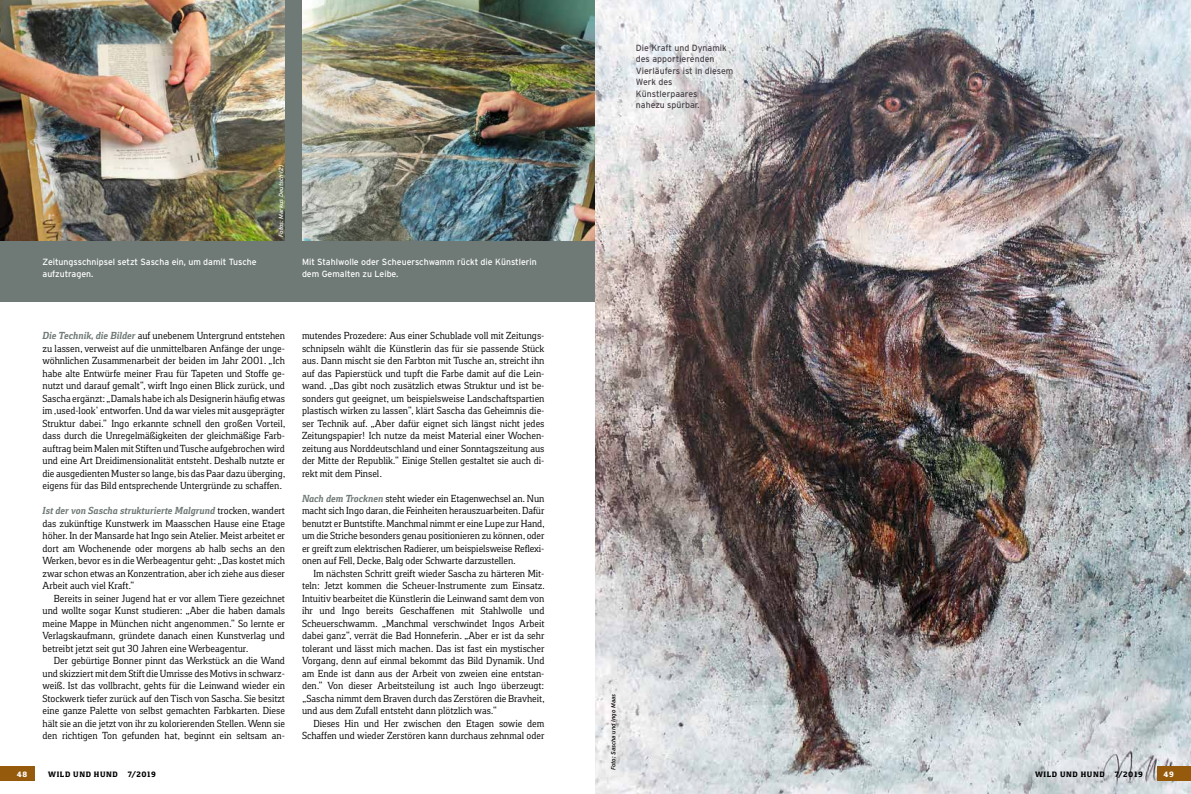
<style>
.page{position:relative;width:1191px;height:794px;background:#fff}
.page>*{position:absolute;margin:0;border:0;box-sizing:border-box;transform-origin:0 0}
.t1{font:10.5px/12.5px "Foral Pro";color:#000;text-align:justify}
.t2{font:9px/11.5px "Parey Interstate";color:#fff}
.t3{font:9px/11.5px "Parey Interstate";color:#494349}
.t4{font:800 8px "Foral Pro";letter-spacing:.075em;color:#000}
.t5{font:800 8px "Foral Pro";color:#fff}
.t6{font:italic 6px "Parey Interstate";color:#fff}
.t7{font:italic 6px "Parey Interstate";color:#000}
.s1{font-weight:700;font-style:italic;color:#6f7a77}
</style>
<div class="page">
<div style="left:0;top:0;width:1191px;height:302px;background:#6f7a77"></div>
<img style="left:0;top:0;width:285px;height:241px">
<img style="left:302px;top:0;width:293px;height:241px">
<img style="left:595px;top:0;width:596px;height:794px">
<div style="left:0;top:766px;width:34px;height:14px;background:#965a0d"></div>
<div style="left:1157px;top:766px;width:34px;height:14px;background:#965a0d"></div>
<p class="t6" style="left:278px;top:237px;width:73px;rotate:-90deg">Fotos: Markus Deutsch (2)</p>
<p class="t2" style="left:43px;top:256px;width:216px">Zeitungsschnipsel setzt Sascha ein, um damit Tusche aufzutragen.</p>
<p class="t2" style="left:302px;top:256px;width:236px">Mit Stahlwolle oder Scheuerschwamm rückt die Künstlerin dem Gemalten zu Leibe.</p>
<p class="t3" style="left:636px;top:42px;width:99px">Die Kraft und Dynamik des apportierenden<br>Vierläufers ist in diesem<br>Werk des<br>Künstlerpaares<br>nahezu spürbar.</p>
<p class="t1" style="left:302px;top:329px;width:244px">mutendes Prozedere: Aus einer Schublade voll mit Zeitungs&shy;schnipseln wählt die Künstlerin das für sie passende Stück aus. Dann mischt sie den Farbton mit Tusche an, streicht ihn auf das Papierstück und tupft die Farbe damit auf die Lein&shy;wand. „Das gibt noch zusätzlich etwas Struktur und ist be&shy;sonders gut geeignet, um beispielsweise Landschaftspartien plastisch wirken zu lassen“, klärt Sascha das Geheimnis die&shy;ser Technik auf. „Aber dafür eignet sich längst nicht jedes Zeitungspapier! Ich nutze da meist Material einer Wochen&shy;zeitung aus Norddeutschland und einer Sonntagszeitung aus der Mitte der Republik.“ Einige Stellen gestaltet sie auch di&shy;rekt mit dem Pinsel.</p>
<p class="t1" style="left:302px;top:492px;width:245px"><span class="s1">Nach dem Trocknen</span> steht wieder ein Etagenwechsel an. Nun macht sich Ingo daran, die Feinheiten herauszuarbeiten. Dafür benutzt er Buntstifte. Manchmal nimmt er eine Lupe zur Hand, um die Striche besonders genau positionieren zu können, oder er greift zum elektrischen Radierer, um beispielsweise Reflexi&shy;onen auf Fell, Decke, Balg oder Schwarte darzustellen.</p>
<p class="t1" style="left:302px;top:567px;width:244px;text-indent:11px">Im nächsten Schritt greift wieder Sascha zu härteren Mit&shy;teln: Jetzt kommen die Scheuer-Instrumente zum Einsatz.<br>Intuitiv bearbeitet die Künstlerin die Leinwand samt dem von ihr und Ingo bereits Geschaffenen mit Stahlwolle und Scheuerschwamm. „Manchmal verschwindet Ingos Arbeit dabei ganz“, verrät die Bad Honneferin. „Aber er ist da sehr tolerant und lässt mich machen. Das ist fast ein mystischer Vorgang, denn auf einmal bekommt das Bild Dynamik. Und am Ende ist dann aus der Arbeit von zweien eine entstan&shy;den.“ Von dieser Arbeitsteilung ist auch Ingo überzeugt: „Sascha nimmt dem Braven durch das Zerstören die Bravheit, und aus dem Zufall entsteht dann plötzlich was.“</p>
<p class="t1" style="left:302px;top:717px;width:244px;text-align:right">Dieses Hin und Her zwischen den Etagen sowie dem<br>Schaffen und wieder Zerstören kann durchaus zehnmal oder</p>
<p class="t1" style="left:43px;top:329px;width:244px;text-align:left"><span class="s1">Die Technik, die Bilder</span> auf unebenem Untergrund entstehen zu lassen, verweist auf die unmittelbaren Anfänge der unge&shy;wöhnlichen Zusammenarbeit der beiden im Jahr 2001. „Ich habe alte Entwürfe meiner Frau für Tapeten und Stoffe ge&shy;nutzt und darauf gemalt“, wirft Ingo einen Blick zurück, und Sascha ergänzt: „Damals habe ich als Designerin häufig etwas im ‚used-look‘ entworfen. Und da war vieles mit ausgeprägter Struktur dabei.“ Ingo erkannte schnell den großen Vorteil, dass durch die Unregelmäßigkeiten der gleichmäßige Farb&shy;auftrag beim Malen mit Stiften und Tusche aufgebrochen wird und eine Art Dreidimensionalität entsteht. Deshalb nutzte er die ausgedienten Muster so lange, bis das Paar dazu überging, eigens für das Bild entsprechende Untergründe zu schaffen.</p>
<p class="t1" style="left:43px;top:504px;width:244px"><span class="s1">Ist der von Sascha strukturierte Malgrund</span> trocken, wandert das zukünftige Kunstwerk im Maasschen Hause eine Etage höher. In der Mansarde hat Ingo sein Atelier. Meist arbeitet er dort am Wochenende oder morgens ab halb sechs an den Werken, bevor es in die Werbeagentur geht: „Das kostet mich zwar schon etwas an Konzentration, aber ich ziehe aus dieser Arbeit auch viel Kraft.“</p>
<p class="t1" style="left:43px;top:592px;width:244px;text-indent:11px">Bereits in seiner Jugend hat er vor allem Tiere gezeichnet und wollte sogar Kunst studieren: „Aber die haben damals meine Mappe in München nicht angenommen.“ So lernte er Verlagskaufmann, gründete danach einen Kunstverlag und betreibt jetzt seit gut 30 Jahren eine Werbeagentur.</p>
<p class="t1" style="left:43px;top:654px;width:244px;text-indent:11px">Der gebürtige Bonner pinnt das Werkstück an die Wand und skizziert mit dem Stift die Umrisse des Motivs in schwarz&shy;weiß. Ist das vollbracht, gehts für die Leinwand wieder ein Stockwerk tiefer zurück auf den Tisch von Sascha. Sie besitzt eine ganze Palette von selbst gemachten Farbkarten. Diese hält sie an die jetzt von ihr zu kolorierenden Stellen. Wenn sie den richtigen Ton gefunden hat, beginnt ein seltsam an-</p>
<p class="t7" style="left:610px;top:770px;width:78px;rotate:-90deg">Foto: Sascha und Ingo Maas</p>
<p class="t5" style="left:17px;top:769px;width:12px">48</p>
<p class="t4" style="left:48px;top:769px;width:71px">WILD UND HUND</p>
<p class="t4" style="left:128px;top:769px;width:30px">7/2019</p>
<p class="t4" style="left:1035px;top:769px;width:71px">WILD UND HUND</p>
<p class="t4" style="left:1114px;top:769px;width:30px">7/2019</p>
<p class="t5" style="left:1163px;top:769px;width:12px">49</p>
</div>
